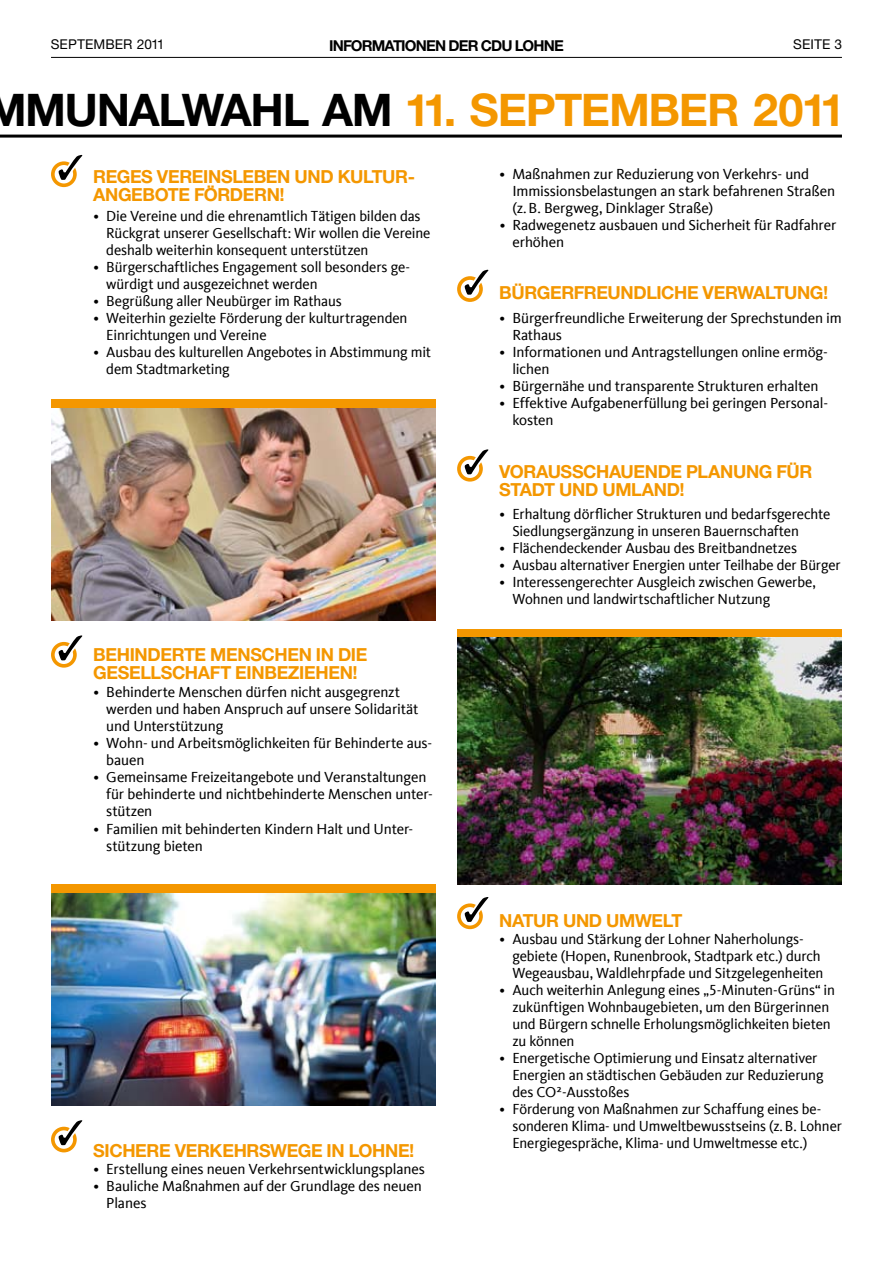
<style>
.page{position:relative;width:893px;height:1263px;background:#fff}
.page>*{position:absolute;margin:0;border:0;box-sizing:border-box;transform-origin:0 0}
.t1{font:700 45px "CDU Helvetica";letter-spacing:.015em;color:#f49700}
.t2{font:700 18px/18px "CDU Helvetica";letter-spacing:.02em;color:#f49700}
.t3{font:15px/17px "CDU Kievit Tab";letter-spacing:-.01em;color:#000}
.t4{font:700 15px "CDU Helvetica";letter-spacing:-.01em;color:#000}
.t5{font:13.5px "CDU Helvetica";letter-spacing:.055em;color:#000}
.s1{color:#000}
</style>
<div class="page">
<div style="left:51px;top:400px;width:385px;height:25px;background:#f49700"></div>
<div style="left:51px;top:884px;width:385px;height:26px;background:#f49700"></div>
<div style="left:457px;top:629px;width:385px;height:26px;background:#f49700"></div>
<div style="left:51px;top:642px;width:26px;height:26px;border:4px solid #f49700;border-radius:50%"></div>
<svg style="left:56px;top:635px;width:27px;height:29px"></svg>
<div style="left:51px;top:161px;width:26px;height:26px;border:4px solid #f49700;border-radius:50%"></div>
<svg style="left:56px;top:154px;width:27px;height:29px"></svg>
<img style="left:51px;top:408px;width:385px;height:213px">
<img style="left:51px;top:893px;width:385px;height:213px">
<img style="left:457px;top:638px;width:385px;height:246px">
<hr style="left:0;top:135px;width:842px;height:3px;background:#000">
<div style="left:457px;top:276px;width:26px;height:26px;border:4px solid #f49700;border-radius:50%"></div>
<svg style="left:462px;top:269px;width:27px;height:29px"></svg>
<div style="left:457px;top:456px;width:26px;height:26px;border:4px solid #f49700;border-radius:50%"></div>
<svg style="left:462px;top:449px;width:27px;height:29px"></svg>
<div style="left:457px;top:903px;width:26px;height:26px;border:4px solid #f49700;border-radius:50%"></div>
<svg style="left:462px;top:897px;width:27px;height:28px"></svg>
<div style="left:51px;top:1127px;width:26px;height:25px;border:4px solid #f49700;border-radius:50%"></div>
<svg style="left:56px;top:1120px;width:27px;height:28px"></svg>
<hr style="left:51px;top:57px;width:791px;height:1px;background:#000">
<p class="t5" style="left:51px;top:37px;width:114px">SEPTEMBER 2011</p>
<p class="t4" style="left:329px;top:36px;width:236px">INFORMATIONEN DER CDU LOHNE</p>
<p class="t5" style="left:793px;top:37px;width:50px">SEITE 3</p>
<h1 class="t1" style="left:-13px;top:82px;width:857px"><span class="s1">MMUNALWAHL AM</span> 11. SEPTEMBER 2011</h1>
<p class="t2" style="left:94px;top:167px;width:269px">REGES VEREINSLEBEN UND KULTU</p>
<p class="t2" style="left:396px;top:167px;width:21px">R-</p>
<p class="t2" style="left:94px;top:185px;width:192px">ANGEBOTE FÖRDERN!</p>
<p class="t3" style="left:106px;top:208px;width:326px;text-indent:-13px">• Die Vereine und die ehrenamtlich Tätigen bilden das<br>Rückgrat unserer Gesellschaft: Wir wollen die Vereine deshalb weiterhin konsequent unterstützen</p>
<p class="t3" style="left:106px;top:259px;width:305px;text-indent:-13px">• Bürgerschaftliches Engagement soll besonders ge&shy;würdigt und ausgezeichnet werden</p>
<p class="t3" style="left:94px;top:293px;width:250px">• Begrüßung aller Neubürger im Rathaus</p>
<p class="t3" style="left:106px;top:310px;width:303px;text-indent:-13px">• Weiterhin gezielte Förderung der kulturtragenden<br>Einrichtungen und Vereine</p>
<p class="t3" style="left:106px;top:344px;width:326px;text-indent:-13px">• Ausbau des kulturellen Angebotes in Abstimmung mit dem Stadtmarketing</p>
<p class="t2" style="left:94px;top:645px;width:275px">BEHINDERTE MENSCHEN IN DIE<br>GESELLSCHAFT EINBEZIEHEN!</p>
<p class="t3" style="left:106px;top:684px;width:314px;text-indent:-13px">• Behinderte Menschen dürfen nicht ausgegrenzt werden und haben Anspruch auf unsere Solidarität und Unterstützung</p>
<p class="t3" style="left:106px;top:735px;width:327px;text-indent:-13px">• Wohn- und Arbeitsmöglichkeiten für Behinderte aus&shy;bauen</p>
<p class="t3" style="left:106px;top:769px;width:326px;text-indent:-13px">• Gemeinsame Freizeitangebote und Veranstaltungen für behinderte und nichtbehinderte Menschen unter&shy;stützen</p>
<p class="t3" style="left:106px;top:820px;width:308px;text-indent:-13px">• Familien mit behinderten Kindern Halt und Unter&shy;stützung bieten</p>
<p class="t2" style="left:51px;top:1141px;width:28px">S</p>
<p class="t2" style="left:105px;top:1141px;width:311px">ICHERE VERKEHRSWEGE IN LOHNE!</p>
<p class="t3" style="left:94px;top:1160px;width:333px">• Erstellung eines neuen Verkehrsentwicklungsplanes</p>
<p class="t3" style="left:106px;top:1177px;width:317px;text-indent:-13px">• Bauliche Maßnahmen auf der Grundlage des neuen<br>Planes</p>
<p class="t3" style="left:512px;top:165px;width:324px;text-indent:-13px">• Maßnahmen zur Reduzierung von Verkehrs- und<br>Immissionsbelastungen an stark befahrenen Straßen (z.B. Bergweg, Dinklager Straße)</p>
<p class="t3" style="left:512px;top:216px;width:325px;text-indent:-13px">• Radwegenetz ausbauen und Sicherheit für Radfahrer erhöhen</p>
<p class="t2" style="left:457px;top:283px;width:29px">B</p>
<p class="t2" style="left:512px;top:283px;width:318px">ÜRGERFREUNDLICHE VERWALTUNG!</p>
<p class="t3" style="left:512px;top:310px;width:331px;text-indent:-13px">• Bürgerfreundliche Erweiterung der Sprechstunden im<br>Rathaus</p>
<p class="t3" style="left:512px;top:344px;width:317px;text-indent:-13px">• Informationen und Antragstellungen online ermög&shy;lichen</p>
<p class="t3" style="left:500px;top:378px;width:320px">• Bürgernähe und transparente Strukturen erhalten</p>
<p class="t3" style="left:512px;top:395px;width:317px;text-indent:-13px">• Effektive Aufgabenerfüllung bei geringen Personal&shy;kosten</p>
<p class="t2" style="left:500px;top:462px;width:314px">VORAUSSCHAUENDE PLANUNG FÜR</p>
<p class="t2" style="left:457px;top:480px;width:23px">ST</p>
<p class="t2" style="left:520px;top:480px;width:166px">ADT UND UMLAND!</p>
<p class="t3" style="left:512px;top:505px;width:319px;text-indent:-13px">• Erhaltung dörflicher Strukturen und bedarfsgerechte<br>Siedlungsergänzung in unseren Bauernschaften</p>
<p class="t3" style="left:500px;top:539px;width:299px">• Flächendeckender Ausbau des Breitbandnetzes</p>
<p class="t3" style="left:500px;top:556px;width:342px">• Ausbau alternativer Energien unter Teilhabe der Bürger</p>
<p class="t3" style="left:512px;top:573px;width:305px;text-indent:-13px">• Interessengerechter Ausgleich zwischen Gewerbe,<br>Wohnen und landwirtschaftlicher Nutzung</p>
<p class="t2" style="left:457px;top:911px;width:29px">N</p>
<p class="t2" style="left:513px;top:911px;width:161px">ATUR UND UMWELT</p>
<p class="t3" style="left:512px;top:931px;width:313px;text-indent:-13px">• Ausbau und Stärkung der Lohner Naherholungs&shy;gebiete (Hopen, Runenbrook, Stadtpark etc.) durch<br>Wegeausbau, Waldlehrpfade und Sitzgelegenheiten</p>
<p class="t3" style="left:512px;top:982px;width:324px;text-indent:-13px">• Auch weiterhin Anlegung eines „5-Minuten-Grüns“ in zukünftigen Wohnbaugebieten, um den Bürgerinnen und Bürgern schnelle Erholungsmöglichkeiten bieten zu können</p>
<p class="t3" style="left:512px;top:1050px;width:313px;text-indent:-13px">• Energetische Optimierung und Einsatz alternativer<br>Energien an städtischen Gebäuden zur Reduzierung des CO²-Ausstoßes</p>
<p class="t3" style="left:512px;top:1101px;width:331px;text-indent:-13px">• Förderung von Maßnahmen zur Schaffung eines be&shy;sonderen Klima- und Umweltbewusstseins (z.B. Lohner<br>Energiegespräche, Klima- und Umweltmesse etc.)</p>
</div>
